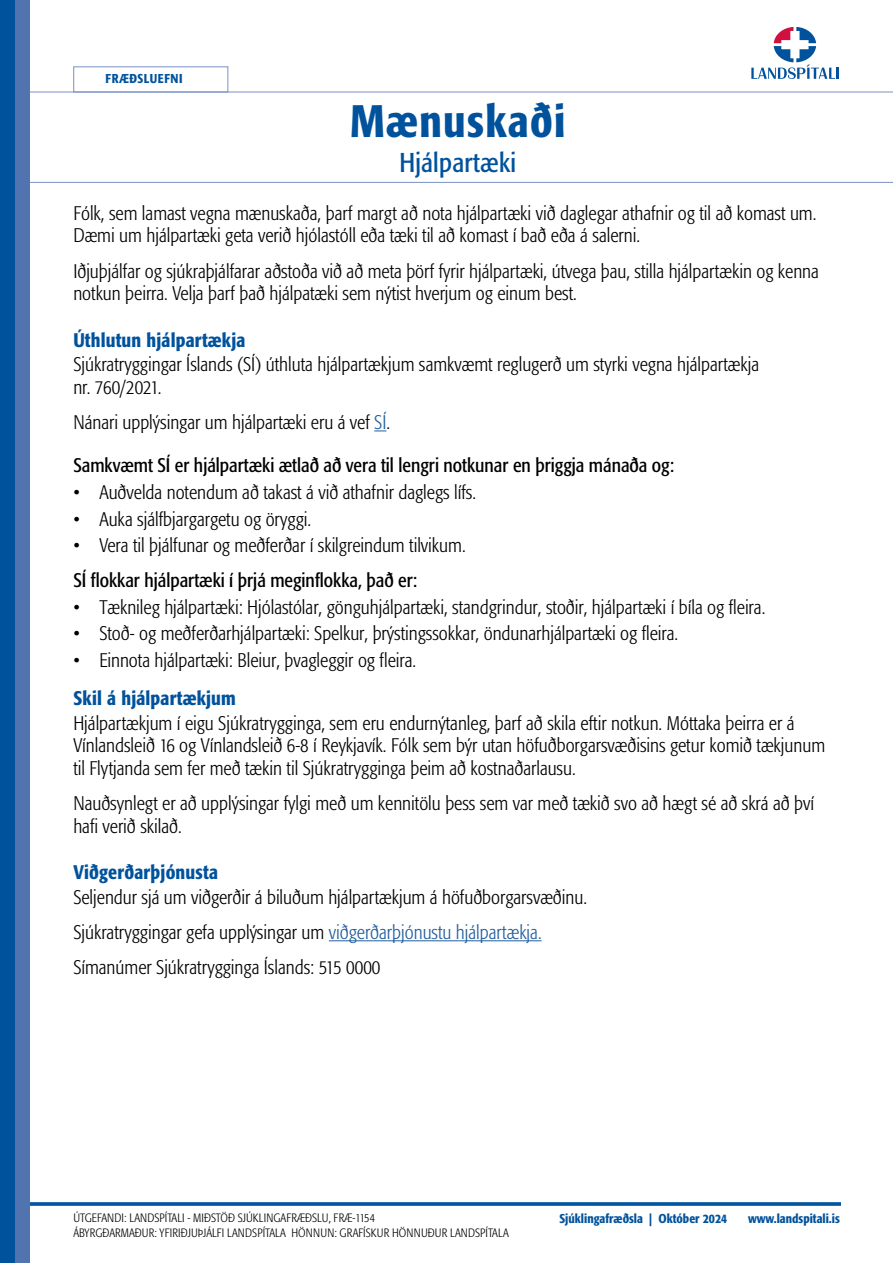
<style>
.page{position:relative;width:893px;height:1263px;background:#fff}
.page>*{position:absolute;margin:0;border:0;box-sizing:border-box;transform-origin:0 0}
.t1{font:500 condensed 45px "Formata";letter-spacing:.03em;color:#00529c}
.t2{font:condensed 27px "Formata";letter-spacing:.01em;color:#00529c}
.t3{font:300 condensed 19.5px/22.5px "Formata";color:#000}
.t4{font:condensed 19.5px "Formata";color:#000}
.t5{font:500 condensed 19.5px "Formata";letter-spacing:.01em;color:#00529c}
.t6{font:500 condensed 12.75px "Formata";color:#00529c}
.t7{font:500 condensed 12.75px "Formata";letter-spacing:.05em;color:#00529c}
.t8{font:300 condensed 12px "Formata";color:#000}
.s1{color:#215e9e}
</style>
<div class="page">
<svg style="left:30px;top:1202px;width:811px;height:4px;background:#1663a8"></svg>
<svg style="left:374px;top:430px;width:12px;height:1px"></svg>
<hr style="left:329px;top:940px;width:213px;height:1px;background:#215e9e">
<div style="left:73px;top:66px;width:155px;height:26px;border:1px solid #7b91c3"></div>
<svg style="left:751px;top:27px;width:88px;height:52px"></svg>
<hr style="left:0;top:92px;width:893px;height:1px;background:#7b91c3">
<hr style="left:0;top:182px;width:893px;height:1px;background:#7b91c3">
<div style="left:0;top:0;width:15px;height:1263px;background:#00529c"></div>
<div style="left:15px;top:0;width:15px;height:1263px;background:#5174b1"></div>
<p class="t7" style="left:106px;top:71px;width:79px">FRÆÐSLUEFNI</p>
<h1 class="t1" style="left:350px;top:94px;width:217px">Mænuskaði</h1>
<h2 class="t2" style="left:399px;top:146px;width:118px">Hjálpartæki</h2>
<p class="t3" style="left:73px;top:202px;width:744px">Fólk, sem lamast vegna mænuskaða, þarf margt að nota hjálpartæki við daglegar athafnir og til að komast um.<br>Dæmi um hjálpartæki geta verið hjólastóll eða tæki til að komast í bað eða á salerni.</p>
<p class="t3" style="left:73px;top:260px;width:747px">Iðjuþjálfar og sjúkraþjálfarar aðstoða við að meta þörf fyrir hjálpartæki, útvega þau, stilla hjálpartækin og kenna notkun þeirra. Velja þarf það hjálpatæki sem nýtist hverjum og einum best.</p>
<p class="t5" style="left:73px;top:328px;width:174px">Úthlutun hjálpartækja</p>
<p class="t3" style="left:73px;top:353px;width:687px">Sjúkratryggingar Íslands (SÍ) úthluta hjálpartækjum samkvæmt reglugerð um styrki vegna hjálpartækja nr. 760/2021.</p>
<p class="t3" style="left:73px;top:411px;width:318px">Nánari upplýsingar um hjálpartæki eru á vef <span class="s1">SÍ</span>.</p>
<p class="t4" style="left:73px;top:454px;width:602px">Samkvæmt SÍ er hjálpartæki ætlað að vera til lengri notkunar en þriggja mánaða og:</p>
<p class="t3" style="left:73px;top:481px;width:404px">• Auðvelda notendum að takast á við athafnir daglegs lífs.</p>
<p class="t3" style="left:73px;top:508px;width:239px">• Auka sjálfbjargargetu og öryggi.</p>
<p class="t3" style="left:73px;top:534px;width:394px">• Vera til þjálfunar og meðferðar í skilgreindum tilvikum.</p>
<p class="t4" style="left:73px;top:568px;width:345px">SÍ flokkar hjálpartæki í þrjá meginflokka, það er:</p>
<p class="t3" style="left:73px;top:596px;width:693px">• Tæknileg hjálpartæki: Hjólastólar, gönguhjálpartæki, standgrindur, stoðir, hjálpartæki í bíla og fleira.</p>
<p class="t3" style="left:73px;top:622px;width:606px">• Stoð- og meðferðarhjálpartæki: Spelkur, þrýstingssokkar, öndunarhjálpartæki og fleira.</p>
<p class="t3" style="left:73px;top:649px;width:344px">• Einnota hjálpartæki: Bleiur, þvagleggir og fleira.</p>
<p class="t5" style="left:73px;top:686px;width:164px">Skil á hjálpartækjum</p>
<p class="t3" style="left:73px;top:712px;width:753px">Hjálpartækjum í eigu Sjúkratrygginga, sem eru endurnýtanleg, þarf að skila eftir notkun. Móttaka þeirra er á<br>Vínlandsleið 16 og Vínlandsleið 6-8 í Reykjavík. Fólk sem býr utan höfuðborgarsvæðisins getur komið tækjunum til Flytjanda sem fer með tækin til Sjúkratrygginga þeim að kostnaðarlausu.</p>
<p class="t3" style="left:73px;top:792px;width:742px">Nauðsynlegt er að upplýsingar fylgi með um kennitölu þess sem var með tækið svo að hægt sé að skrá að því hafi verið skilað.</p>
<p class="t5" style="left:73px;top:860px;width:146px">Viðgerðarþjónusta</p>
<p class="t3" style="left:73px;top:879px;width:515px;line-height:35.2px">Seljendur sjá um viðgerðir á biluðum hjálpartækjum á höfuðborgarsvæðinu.<br>Sjúkratryggingar gefa upplýsingar um <span class="s1">viðgerðarþjónustu hjálpartækja.<br></span>Símanúmer Sjúkratrygginga Íslands: 515 0000</p>
<p class="t8" style="left:73px;top:1211px;width:303px">ÚTGEFANDI: LANDSPÍTALI - MIÐSTÖÐ SJÚKLINGAFRÆÐSLU, FRÆ-1154</p>
<p class="t6" style="left:559px;top:1211px;width:169px">Sjúklingafræðsla | Október 2024</p>
<p class="t6" style="left:748px;top:1211px;width:93px">www.landspitali.is</p>
<p class="t8" style="left:73px;top:1225px;width:437px">ÁBYRGÐARMAÐUR: YFIRIÐJUÞJÁLFI LANDSPÍTALA HÖNNUN: GRAFÍSKUR HÖNNUÐUR LANDSPÍTALA</p>
</div>
